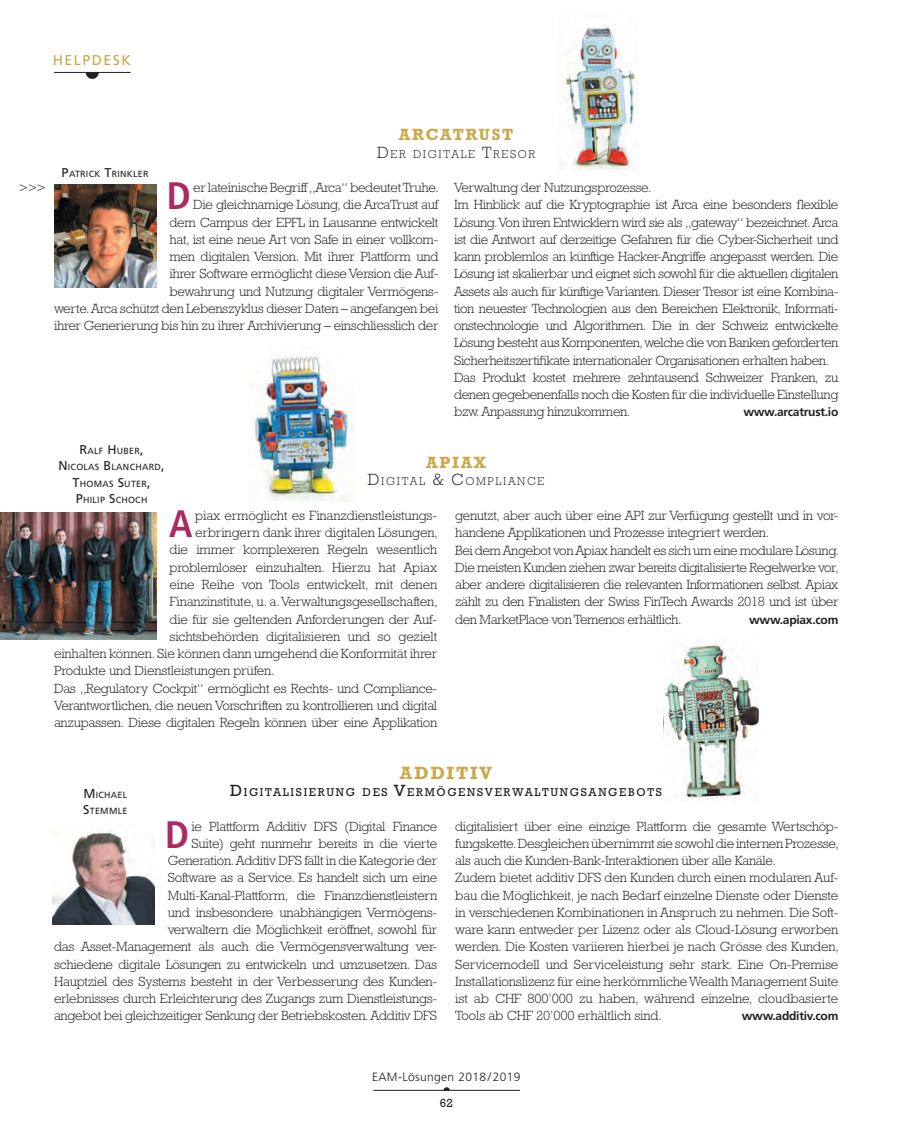
<style>
.page{position:relative;width:915px;height:1140px;background:#fff}
.page>*{position:absolute;margin:0;border:0;box-sizing:border-box;transform-origin:0 0}
.t1{font:700 condensed 38.25px "Frutiger LT";color:#ab2a61}
.t2{font:700 18px "Rockwell";letter-spacing:.1em;color:#c9a94a}
.t3{font:700 16.5px "Rockwell";letter-spacing:.1em;color:#c9a94a}
.t4{font:14.25px "Frutiger LT";letter-spacing:.1em;color:#c9a94a}
.t5{font:300 13.5px/17.2px "Rockwell";letter-spacing:-.02em;color:#231f20;text-align:justify}
.t6{font:700 12px "Frutiger LT";letter-spacing:-.02em;color:#231f20}
.t7{font:300 12px "Frutiger LT";letter-spacing:.03em;color:#231f20}
.t8{font:12px "Rockwell";color:#231f20}
.t9{font:11.55px "Rockwell";letter-spacing:.145em;color:#231f20}
.t10{font:300 11.55px "Rockwell";letter-spacing:.145em;color:#231f20}
.t11{font:8.85px/16.5px "Frutiger LT";letter-spacing:.03em;color:#231f20;text-align:center}
.s1{font-size:12.75px}
.s2{font-size:16.5px}
</style>
<div class="page">
<img style="left:663px;top:644px;width:95px;height:158px">
<img style="left:557px;top:25px;width:79px;height:145px">
<img style="left:251px;top:356px;width:103px;height:145px">
<hr style="left:54px;top:72px;width:76px;height:1px;background:#231f20">
<svg style="left:86px;top:73px;width:13px;height:6px"></svg>
<img style="left:54px;top:184px;width:103px;height:103px">
<img style="left:0;top:512px;width:157px;height:127px">
<img style="left:52px;top:831px;width:103px;height:93px">
<hr style="left:373px;top:1090px;width:146px;height:1px;background:#231f20">
<svg style="left:443px;top:1087px;width:6px;height:3px"></svg>
<p class="t4" style="left:53px;top:51px;width:80px">HELPDESK</p>
<p class="t5" style="left:19px;top:179px;width:28px">&gt;&gt;&gt;</p>
<p class="t11" style="left:62px;top:165px;width:88px"><span class="s1">P</span>ATRICK <span class="s1">T</span>RINKLER</p>
<p class="t3" style="left:399px;top:125px;width:116px">ARCATRUST</p>
<p class="t10" style="left:377px;top:147px;width:160px"><span class="s2">D</span>ER DIGITALE <span class="s2">T</span>RESOR</p>
<p class="t1" style="left:167px;top:173px;width:26px">D</p>
<p class="t5" style="left:54px;top:179px;width:386px;text-align:right">er lateinische Begriff „Arca“ bedeutet Truhe.<br>Die gleichnamige Lösung, die ArcaTrust auf<br>dem Campus der EPFL in Lausanne entwickelt<br>hat, ist eine neue Art von Safe in einer vollkom-<br>men digitalen Version. Mit ihrer Plattform und<br>ihrer Software ermöglicht diese Version die Auf-<br>bewahrung und Nutzung digitaler Vermögens-<br>werte. Arca schützt den Lebenszyklus dieser Daten – angefangen bei ihrer Generierung bis hin zu ihrer Archivierung – einschliesslich der</p>
<p class="t5" style="left:454px;top:179px;width:199px">Verwaltung der Nutzungsprozesse.</p>
<p class="t5" style="left:454px;top:196px;width:385px">Im Hinblick auf die Kryptographie ist Arca eine besonders flexible Lösung. Von ihren Entwicklern wird sie als „gateway“ bezeichnet. Arca ist die Antwort auf derzeitige Gefahren für die Cyber-Sicherheit und kann problemlos an künftige Hacker-Angriffe angepasst werden. Die Lösung ist skalierbar und eignet sich sowohl für die aktuellen digitalen Assets als auch für künftige Varianten. Dieser Tresor ist eine Kombina&shy;tion neuester Technologien aus den Bereichen Elektronik, Informati&shy;onstechnologie und Algorithmen. Die in der Schweiz entwickelte Lösung besteht aus Komponenten, welche die von Banken geforderten Sicherheitszertifikate internationaler Organisationen erhalten haben.</p>
<p class="t5" style="left:454px;top:369px;width:385px">Das Produkt kostet mehrere zehntausend Schweizer Franken, zu denen gegebenenfalls noch die Kosten für die individuelle Einstellung bzw. Anpassung hinzukommen.</p>
<p class="t6" style="left:743px;top:405px;width:96px">www.arcatrust.io</p>
<p class="t11" style="left:58px;top:442px;width:108px"><span class="s1">R</span>ALF <span class="s1">H</span>UBER<span class="s1">,<br>N</span> ICOLAS <span class="s1">B</span> LANCHARD<span class="s1">,<br>T</span>H OMAS <span class="s1">S</span>UTER<span class="s1">,<br>P</span>H ILIP <span class="s1">S</span>CHOCH</p>
<p class="t3" style="left:426px;top:453px;width:61px">APIAX</p>
<p class="t10" style="left:368px;top:475px;width:178px"><span class="s2">D</span>IGITAL <span class="s2">&amp; C</span>OMPLIANCE</p>
<p class="t1" style="left:169px;top:501px;width:25px">A</p>
<p class="t5" style="left:195px;top:507px;width:243px">piax ermöglicht es Finanzdienstleistungs-</p>
<p class="t5" style="left:195px;top:524px;width:244px">erbringern dank ihrer digitalen Lösungen,</p>
<p class="t5" style="left:169px;top:541px;width:269px">die immer komplexeren Regeln wesentlich</p>
<p class="t5" style="left:169px;top:558px;width:269px">problemloser einzuhalten. Hierzu hat Apiax</p>
<p class="t5" style="left:169px;top:576px;width:269px">eine Reihe von Tools entwickelt, mit denen</p>
<p class="t5" style="left:169px;top:593px;width:270px">Finanzinstitute, u. a. Verwaltungsgesellschaften,</p>
<p class="t5" style="left:169px;top:610px;width:269px">die für sie geltenden Anforderungen der Auf-</p>
<p class="t5" style="left:169px;top:627px;width:269px">sichtsbehörden digitalisieren und so gezielt</p>
<p class="t5" style="left:54px;top:645px;width:384px">einhalten können. Sie können dann umgehend die Konformität ihrer</p>
<p class="t5" style="left:54px;top:662px;width:222px">Produkte und Dienstleistungen prüfen.</p>
<p class="t5" style="left:54px;top:679px;width:384px">Das „Regulatory Cockpit“ ermöglicht es Rechts- und Compliance-Verantwortlichen, die neuen Vorschriften zu kontrollieren und digital anzupassen. Diese digitalen Regeln können über eine Applikation</p>
<p class="t5" style="left:455px;top:507px;width:384px">genutzt, aber auch über eine API zur Verfügung gestellt und in vor&shy;handene Applikationen und Prozesse integriert werden.</p>
<p class="t5" style="left:455px;top:541px;width:385px">Bei dem Angebot von Apiax handelt es sich um eine modulare Lösung.<br>Die meisten Kunden ziehen zwar bereits digitalisierte Regelwerke vor, aber andere digitalisieren die relevanten Informationen selbst. Apiax zählt zu den Finalisten der Swiss FinTech Awards 2018 und ist über den MarketPlace von Temenos erhältlich.</p>
<p class="t6" style="left:748px;top:612px;width:91px">www.apiax.com</p>
<p class="t11" style="left:83px;top:786px;width:46px;text-align:left"><span class="s1">M</span> ICHAEL<br><span class="s1">S</span>TEMMLE</p>
<p class="t2" style="left:399px;top:762px;width:94px">ADDITIV</p>
<p class="t9" style="left:230px;top:785px;width:433px"><span class="s2">D</span>IGITALISIERUNG DES <span class="s2">V</span>ERMÖGENSVERWALTUNGSANGEBOTS</p>
<p class="t1" style="left:165px;top:812px;width:26px">D</p>
<p class="t5" style="left:54px;top:817px;width:384px;text-align:right">ie Plattform Additiv DFS (Digital Finance<br>Suite) geht nunmehr bereits in die vierte<br>Generation. Additiv DFS fällt in die Kategorie der<br>Software as a Service. Es handelt sich um eine Multi-Kanal-Plattform, die Finanzdienstleistern<br>und insbesondere unabhängigen Vermögens-<br>verwaltern die Möglichkeit eröffnet, sowohl für<br>das Asset-Management als auch die Vermögensverwaltung ver&shy;schiedene digitale Lösungen zu entwickeln und umzusetzen. Das Hauptziel des Systems besteht in der Verbesserung des Kunden&shy;erlebnisses durch Erleichterung des Zugangs zum Dienstleistungs&shy;angebot bei gleichzeitiger Senkung der Betriebskosten. Additiv DFS</p>
<p class="t5" style="left:455px;top:817px;width:385px">digitalisiert über eine einzige Plattform die gesamte Wertschöp&shy;fungskette. Desgleichen übernimmt sie sowohl die internen Prozesse, als auch die Kunden-Bank-Interaktionen über alle Kanäle.</p>
<p class="t5" style="left:455px;top:869px;width:385px">Zudem bietet additiv DFS den Kunden durch einen modularen Auf&shy;bau die Möglichkeit, je nach Bedarf einzelne Dienste oder Dienste in verschiedenen Kombinationen in Anspruch zu nehmen. Die Soft&shy;ware kann entweder per Lizenz oder als Cloud-Lösung erworben werden. Die Kosten variieren hierbei je nach Grösse des Kunden, Servicemodell und Serviceleistung sehr stark. Eine On-Premise Installationslizenz für eine herkömmliche Wealth Management Suite ist ab CHF 800’000 zu haben, während einzelne, cloudbasierte Tools ab CHF 20’000 erhältlich sind.</p>
<p class="t6" style="left:741px;top:1009px;width:98px">www.additiv.com</p>
<p class="t7" style="left:372px;top:1070px;width:150px">EAM-Lösungen 2018/ 2019</p>
<p class="t8" style="left:440px;top:1096px;width:15px">62</p>
</div>
